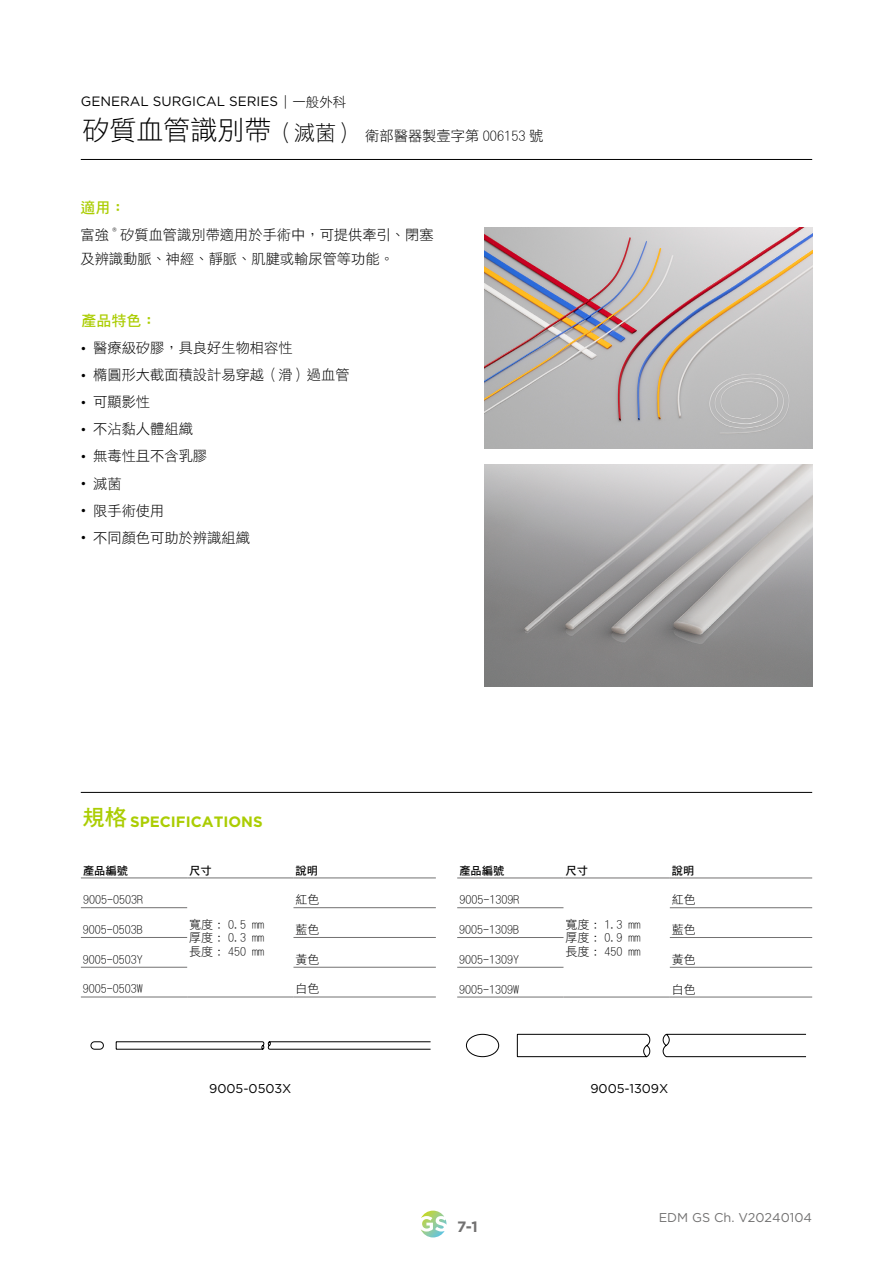
<style>
.page{position:relative;width:893px;height:1263px;background:#fff}
.page>*{position:absolute;margin:0;border:0;box-sizing:border-box;transform-origin:0 0}
.t1{font:700 15px "Gotham";color:#abcd03}
.t2{font:15px "DF Hei Bd HK BF";color:#abcd03}
.t3{font:700 15px "Gotham";color:#727171}
.t4{font:14.25px/24px "DF Hei Lt HK BF";color:#000}
.t5{font:13.5px "Gotham";color:#000}
.t6{font:12.75px "Gotham";color:#000}
.t7{font:12.75px "Gotham";color:#727171}
.t8{font:12px/13.5px "DF Hei Lt HK BF";color:#000;text-align:justify}
.t9{font:11.25px "DF Hei Bd HK BF";color:#000}
.t10{font:8.25px "DF Hei Lt HK BF";color:#000}
.s1{font-family:"DF Hei Lt HK BF"}
.s2{font-size:21px}
.s3{font-family:"Gotham";font-size:12.75px}
.s4{font-family:"DF Hei Bd HK BF";font-weight:400;font-size:22.5px}
</style>
<div class="page">
<hr style="left:81px;top:159px;width:731px;height:1px;background:#000">
<svg style="left:421px;top:1210px;width:25px;height:27px"></svg>
<hr style="left:81px;top:792px;width:731px;height:1px;background:#000">
<hr style="left:81px;top:878px;width:106px;height:1px;background:#727171">
<hr style="left:187px;top:878px;width:106px;height:1px;background:#727171">
<hr style="left:293px;top:878px;width:143px;height:1px;background:#727171">
<hr style="left:81px;top:907px;width:106px;height:1px;background:#727171">
<hr style="left:293px;top:907px;width:143px;height:1px;background:#727171">
<hr style="left:81px;top:937px;width:106px;height:1px;background:#727171">
<hr style="left:293px;top:937px;width:143px;height:1px;background:#727171">
<hr style="left:81px;top:967px;width:106px;height:1px;background:#727171">
<hr style="left:293px;top:967px;width:143px;height:1px;background:#727171">
<hr style="left:81px;top:997px;width:106px;height:1px;background:#727171">
<hr style="left:187px;top:997px;width:106px;height:1px;background:#727171">
<hr style="left:293px;top:997px;width:143px;height:1px;background:#727171">
<hr style="left:457px;top:878px;width:106px;height:1px;background:#727171">
<hr style="left:563px;top:878px;width:107px;height:1px;background:#727171">
<hr style="left:670px;top:878px;width:142px;height:1px;background:#727171">
<hr style="left:457px;top:907px;width:106px;height:1px;background:#727171">
<hr style="left:670px;top:907px;width:142px;height:1px;background:#727171">
<hr style="left:457px;top:937px;width:106px;height:1px;background:#727171">
<hr style="left:670px;top:937px;width:142px;height:1px;background:#727171">
<hr style="left:457px;top:967px;width:106px;height:1px;background:#727171">
<hr style="left:670px;top:967px;width:142px;height:1px;background:#727171">
<hr style="left:457px;top:997px;width:106px;height:1px;background:#727171">
<hr style="left:563px;top:997px;width:107px;height:1px;background:#727171">
<hr style="left:670px;top:997px;width:142px;height:1px;background:#727171">
<svg style="left:91px;top:1041px;width:340px;height:9px"></svg>
<svg style="left:466px;top:1034px;width:340px;height:23px"></svg>
<img style="left:484px;top:227px;width:328px;height:222px">
<img style="left:484px;top:465px;width:328px;height:221px">
<p class="t5" style="left:81px;top:93px;width:267px">GENERAL SURGICAL SERIES <span class="s1">| 一般外科</span></p>
<p class="t4" style="left:82px;top:124px;width:462px"><sup>矽質血管識別帶</sup> <span class="s2">( 滅菌 )</span> 衛部醫器製壹字第 006153 號</p>
<p class="t2" style="left:80px;top:200px;width:46px">適用：</p>
<p class="t4" style="left:80px;top:222px;width:30px">富強</p>
<p class="t10" style="left:112px;top:226px;width:6px">®</p>
<p class="t4" style="left:80px;top:222px;width:355px;text-indent:40px">矽質血管識別帶適用於手術中，可提供牽引、閉塞及辨識動脈、神經、靜脈、肌腱或輸尿管等功能。</p>
<p class="t2" style="left:81px;top:313px;width:76px">產品特色：</p>
<p class="t4" style="left:80px;top:336px;width:214px"><span class="s3">•</span> 醫療級矽膠，具良好生物相容性</p>
<p class="t4" style="left:80px;top:363px;width:271px"><span class="s3">•</span> 橢圓形大截面積設計易穿越 ( 滑 ) 過血管</p>
<p class="t4" style="left:80px;top:390px;width:71px"><span class="s3">•</span> 可顯影性</p>
<p class="t4" style="left:80px;top:417px;width:114px"><span class="s3">•</span> 不沾黏人體組織</p>
<p class="t4" style="left:80px;top:444px;width:128px"><span class="s3">•</span> 無毒性且不含乳膠</p>
<p class="t4" style="left:80px;top:471px;width:43px"><span class="s3">•</span> 滅菌</p>
<p class="t4" style="left:80px;top:498px;width:86px"><span class="s3">•</span> 限手術使用</p>
<p class="t4" style="left:80px;top:525px;width:171px"><span class="s3">•</span> 不同顏色可助於辨識組織</p>
<p class="t1" style="left:82px;top:811px;width:182px"><span class="s4">規格</span> SPECIFICATIONS</p>
<p class="t9" style="left:83px;top:864px;width:46px">產品編號</p>
<p class="t9" style="left:189px;top:864px;width:24px">尺寸</p>
<p class="t9" style="left:296px;top:864px;width:24px">說明</p>
<p class="t8" style="left:83px;top:893px;width:61px">9005-0503R</p>
<p class="t8" style="left:189px;top:917px;width:76px">寬度 : 0.5 mm厚度 : 0.3 mm長度 : 450 mm</p>
<p class="t8" style="left:296px;top:893px;width:25px">紅色</p>
<p class="t8" style="left:83px;top:922px;width:61px">9005-0503B</p>
<p class="t8" style="left:296px;top:922px;width:25px">藍色</p>
<p class="t8" style="left:83px;top:952px;width:61px">9005-0503Y</p>
<p class="t8" style="left:296px;top:952px;width:25px">黃色</p>
<p class="t8" style="left:83px;top:982px;width:61px">9005-0503W</p>
<p class="t8" style="left:296px;top:982px;width:25px">白色</p>
<p class="t9" style="left:459px;top:864px;width:46px">產品編號</p>
<p class="t9" style="left:566px;top:864px;width:24px">尺寸</p>
<p class="t9" style="left:672px;top:864px;width:24px">說明</p>
<p class="t8" style="left:459px;top:893px;width:61px">9005-1309R</p>
<p class="t8" style="left:566px;top:917px;width:76px">寬度 : 1.3 mm厚度 : 0.9 mm長度 : 450 mm</p>
<p class="t8" style="left:672px;top:893px;width:25px">紅色</p>
<p class="t8" style="left:459px;top:923px;width:61px">9005-1309B</p>
<p class="t8" style="left:672px;top:923px;width:25px">藍色</p>
<p class="t8" style="left:459px;top:952px;width:61px">9005-1309Y</p>
<p class="t8" style="left:672px;top:952px;width:25px">黃色</p>
<p class="t8" style="left:459px;top:982px;width:61px">9005-1309W</p>
<p class="t8" style="left:672px;top:982px;width:25px">白色</p>
<p class="t6" style="left:209px;top:1080px;width:84px">9005-0503X</p>
<p class="t6" style="left:590px;top:1080px;width:80px">9005-1309X</p>
<p class="t3" style="left:457px;top:1217px;width:22px">7-1</p>
<p class="t7" style="left:659px;top:1209px;width:155px">EDM GS Ch. V20240104</p>
</div>
